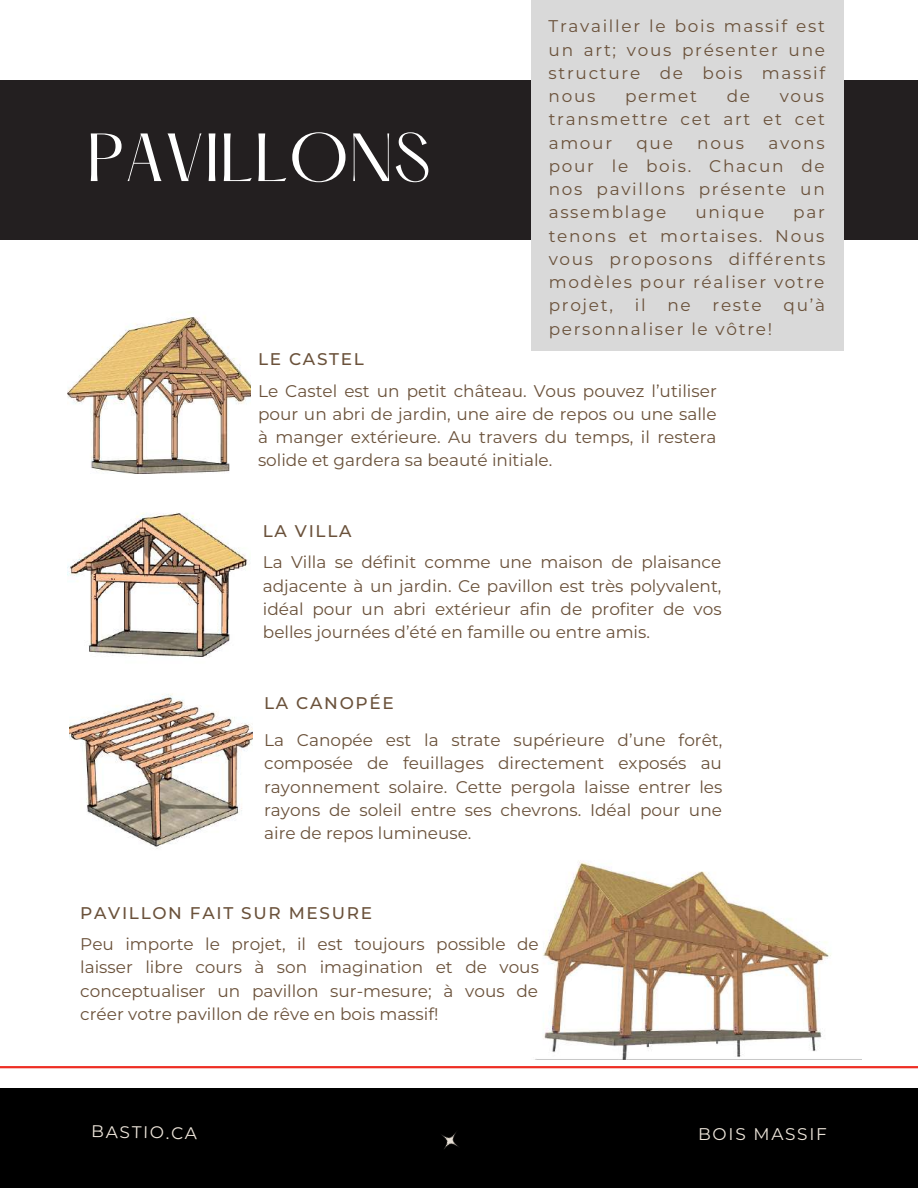
<style>
.page{position:relative;width:918px;height:1188px;background:#fff}
.page>*{position:absolute;margin:0;border:0;box-sizing:border-box;transform-origin:0 0}
.t1{font:59.55px "Hatton";color:#fff}
.t2{font:16.95px/23.2px "Montserrat";letter-spacing:.1em;color:#6a513a;text-align:justify}
.t3{font:500 16.95px "Montserrat";letter-spacing:.1em;color:#6a513a}
.t4{font:16.95px "Montserrat";letter-spacing:.1em;color:#eee6db}
</style>
<div class="page">
<div style="left:0;top:1088px;width:918px;height:99px;background:#000"></div>
<img style="left:434px;top:1123px;width:34px;height:34px">
<img style="left:68px;top:512px;width:179px;height:145px">
<img style="left:68px;top:312px;width:183px;height:162px">
<img style="left:70px;top:693px;width:182px;height:156px">
<div style="left:0;top:80px;width:918px;height:160px;background:#231f20"></div>
<div style="left:532px;top:0;width:312px;height:351px;background:#d9d9d9"></div>
<hr style="left:0;top:1066px;width:918px;height:2px;background:#ee2e24">
<img style="left:535px;top:861px;width:326px;height:199px">
<h1 class="t1" style="left:87px;top:126px;width:346px">PAVILLONS</h1>
<p class="t3" style="left:258px;top:347px;width:107px">LE CASTEL</p>
<p class="t2" style="left:549px;top:14px;width:278px">Travailler le bois massif est un art; vous présenter une structure de bois massif nous</p>
<p class="t2" style="left:625px;top:84px;width:73px">permet</p>
<p class="t2" style="left:727px;top:84px;width:25px">de</p>
<p class="t2" style="left:549px;top:84px;width:278px;text-indent:231px">vous transmettre cet art et cet amour</p>
<p class="t2" style="left:549px;top:130px;width:278px;text-indent:220px">avons pour le bois. Chacun de nos pavillons présente un assemblage</p>
<p class="t2" style="left:636px;top:130px;width:38px">que</p>
<p class="t2" style="left:697px;top:130px;width:48px">nous</p>
<p class="t2" style="left:695px;top:200px;width:70px">unique</p>
<p class="t2" style="left:549px;top:200px;width:278px;text-indent:245px">par tenons et mortaises. Nous vous proposons différents modèles pour réaliser votre projet,</p>
<p class="t2" style="left:635px;top:293px;width:12px">il</p>
<p class="t2" style="left:667px;top:293px;width:25px">ne</p>
<p class="t2" style="left:713px;top:293px;width:51px">reste</p>
<p class="t2" style="left:784px;top:293px;width:43px">qu’à</p>
<p class="t2" style="left:549px;top:316px;width:225px">personnaliser le vôtre!</p>
<p class="t2" style="left:258px;top:378px;width:460px">Le Castel est un petit château. Vous pouvez l’utiliser pour un abri de jardin, une aire de repos ou une salle à manger extérieure. Au travers du temps, il restera solide et gardera sa beauté initiale.</p>
<p class="t3" style="left:263px;top:519px;width:90px">LA VILLA</p>
<p class="t2" style="left:263px;top:550px;width:460px">La Villa se définit comme une maison de plaisance adjacente à un jardin. Ce pavillon est très polyvalent, idéal pour un abri extérieur afin de profiter de vos belles journées d’été en famille ou entre amis.</p>
<p class="t3" style="left:264px;top:691px;width:131px">LA CANOPÉE</p>
<p class="t2" style="left:264px;top:728px;width:460px">La Canopée est la strate supérieure d’une forêt, composée de feuillages directement exposés au rayonnement solaire. Cette pergola laisse entrer les rayons de soleil entre ses chevrons. Idéal pour une aire de repos lumineuse.</p>
<p class="t3" style="left:80px;top:901px;width:293px">PAVILLON FAIT SUR MESURE</p>
<p class="t2" style="left:80px;top:932px;width:460px">Peu importe le projet, il est toujours possible de laisser libre cours à son imagination et de vous conceptualiser un pavillon sur-mesure; à vous de créer votre pavillon de rêve en bois massif!</p>
<p class="t4" style="left:92px;top:1120px;width:107px;rotate:1deg">BASTIO.CA</p>
<p class="t4" style="left:698px;top:1123px;width:130px">BOIS MASSIF</p>
</div>
